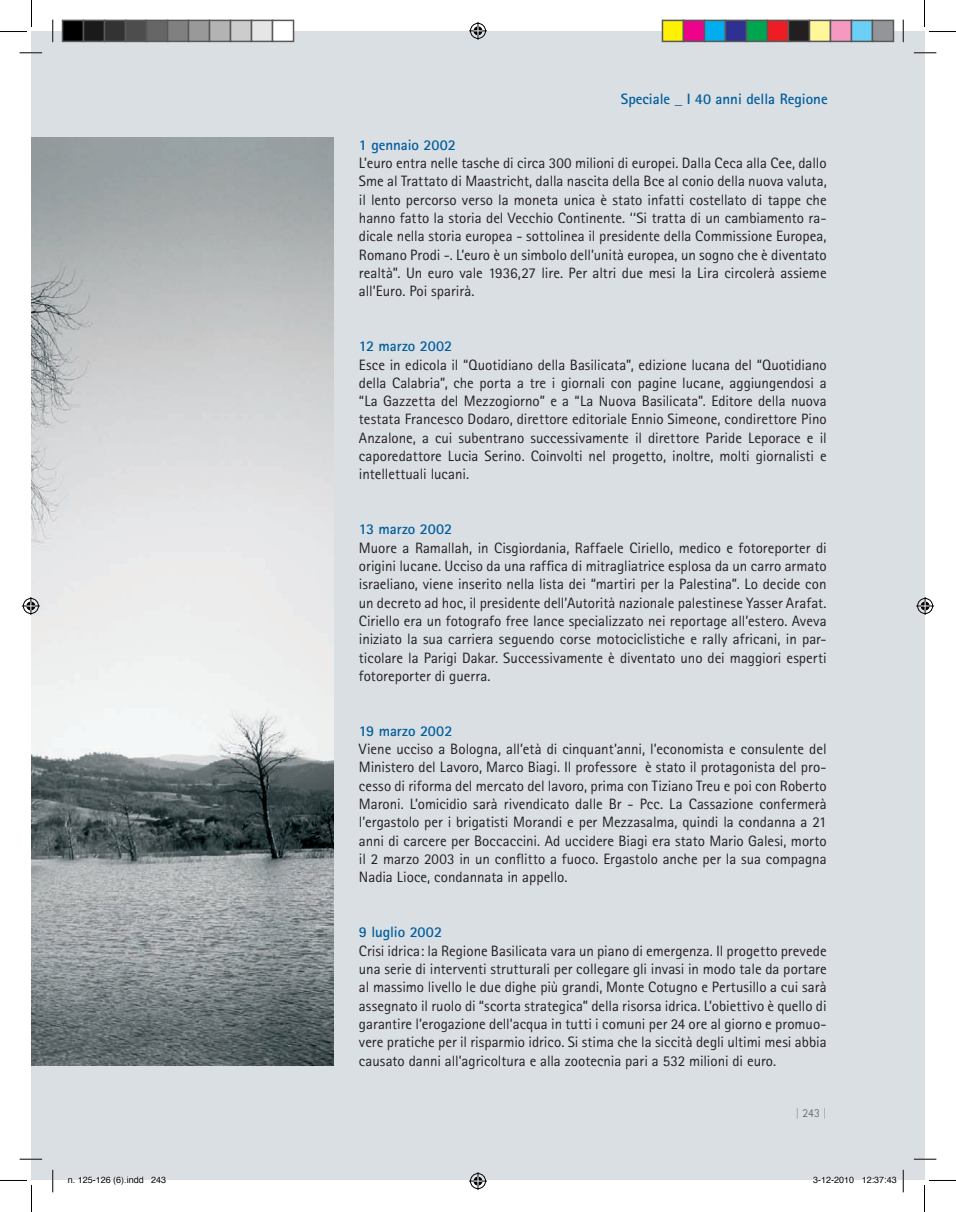
<style>
.page{position:relative;width:956px;height:1212px;background:#fff}
.page>*{position:absolute;margin:0;border:0;box-sizing:border-box;transform-origin:0 0}
.t1{font:15px/18.3px "Rotis Sans Serif";color:#231f20;text-align:justify}
.t2{font:700 15px "Rotis Sans Serif";color:#005d9c}
.t3{font:300 12px "Rotis Sans Serif";color:#57585a}
.t4{font:9px "Helvetica";color:#000}
.s1{color:#8a8c8f}
</style>
<div class="page">
<div style="left:32px;top:32px;width:892px;height:1148px;background:#dadfe4"></div>
<img style="left:32px;top:138px;width:301px;height:927px">
<svg style="left:20px;top:52px;width:22px;height:2px"></svg>
<svg style="left:914px;top:52px;width:22px;height:2px"></svg>
<svg style="left:20px;top:1158px;width:22px;height:1px"></svg>
<svg style="left:914px;top:1158px;width:22px;height:1px"></svg>
<svg style="left:52px;top:20px;width:2px;height:22px"></svg>
<svg style="left:52px;top:1169px;width:2px;height:22px"></svg>
<svg style="left:903px;top:20px;width:1px;height:22px"></svg>
<svg style="left:903px;top:1169px;width:1px;height:22px"></svg>
<svg style="left:0;top:0;width:32px;height:32px"></svg>
<svg style="left:0;top:1179px;width:32px;height:32px"></svg>
<svg style="left:924px;top:0;width:32px;height:32px"></svg>
<svg style="left:924px;top:1179px;width:32px;height:32px"></svg>
<svg style="left:469px;top:22px;width:18px;height:18px"></svg>
<svg style="left:469px;top:1172px;width:18px;height:17px"></svg>
<svg style="left:22px;top:597px;width:18px;height:18px"></svg>
<svg style="left:916px;top:597px;width:18px;height:18px"></svg>
<div style="left:63px;top:20px;width:21px;height:21px;background:#000"></div>
<div style="left:62px;top:20px;width:22px;height:22px;border:2px solid #595959"></div>
<div style="left:84px;top:20px;width:21px;height:21px;background:#1a1a1a"></div>
<div style="left:83px;top:20px;width:22px;height:22px;border:2px solid #595959"></div>
<div style="left:105px;top:20px;width:21px;height:21px;background:#333"></div>
<div style="left:104px;top:20px;width:22px;height:22px;border:2px solid #595959"></div>
<div style="left:126px;top:20px;width:21px;height:21px;background:#4d4d4d"></div>
<div style="left:125px;top:20px;width:22px;height:22px;border:2px solid #595959"></div>
<div style="left:147px;top:20px;width:21px;height:21px;background:#666"></div>
<div style="left:146px;top:20px;width:22px;height:22px;border:2px solid #595959"></div>
<div style="left:168px;top:20px;width:21px;height:21px;background:#808080"></div>
<div style="left:167px;top:20px;width:22px;height:22px;border:2px solid #595959"></div>
<div style="left:189px;top:20px;width:21px;height:21px;background:#999"></div>
<div style="left:188px;top:20px;width:22px;height:22px;border:2px solid #595959"></div>
<div style="left:210px;top:20px;width:21px;height:21px;background:#b3b3b3"></div>
<div style="left:209px;top:20px;width:22px;height:22px;border:2px solid #595959"></div>
<div style="left:231px;top:20px;width:21px;height:21px;background:#ccc"></div>
<div style="left:230px;top:20px;width:22px;height:22px;border:2px solid #595959"></div>
<div style="left:252px;top:20px;width:21px;height:21px;background:#e6e6e6"></div>
<div style="left:251px;top:20px;width:22px;height:22px;border:2px solid #595959"></div>
<div style="left:273px;top:20px;width:21px;height:21px;background:#fff"></div>
<div style="left:272px;top:20px;width:22px;height:22px;border:2px solid #595959"></div>
<div style="left:662px;top:20px;width:21px;height:21px;background:#fff101"></div>
<div style="left:662px;top:20px;width:22px;height:22px;border:2px solid #595959"></div>
<div style="left:683px;top:20px;width:21px;height:21px;background:#ed028c"></div>
<div style="left:683px;top:20px;width:22px;height:22px;border:2px solid #595959"></div>
<div style="left:704px;top:20px;width:21px;height:21px;background:#00aeef"></div>
<div style="left:704px;top:20px;width:22px;height:22px;border:2px solid #595959"></div>
<div style="left:725px;top:20px;width:21px;height:21px;background:#2e3092"></div>
<div style="left:725px;top:20px;width:22px;height:22px;border:2px solid #595959"></div>
<div style="left:746px;top:20px;width:21px;height:21px;background:#00a54f"></div>
<div style="left:746px;top:20px;width:22px;height:22px;border:2px solid #595959"></div>
<div style="left:767px;top:20px;width:21px;height:21px;background:#ee1d23"></div>
<div style="left:767px;top:20px;width:22px;height:22px;border:2px solid #595959"></div>
<div style="left:788px;top:20px;width:21px;height:21px;background:#231f20"></div>
<div style="left:788px;top:20px;width:22px;height:22px;border:2px solid #595959"></div>
<div style="left:809px;top:20px;width:21px;height:21px;background:#fff79a"></div>
<div style="left:809px;top:20px;width:22px;height:22px;border:2px solid #595959"></div>
<div style="left:830px;top:20px;width:21px;height:21px;background:#f499c2"></div>
<div style="left:830px;top:20px;width:22px;height:22px;border:2px solid #595959"></div>
<div style="left:851px;top:20px;width:21px;height:21px;background:#6bcff6"></div>
<div style="left:851px;top:20px;width:22px;height:22px;border:2px solid #595959"></div>
<div style="left:872px;top:20px;width:21px;height:21px;background:#939598"></div>
<div style="left:872px;top:20px;width:22px;height:22px;border:2px solid #595959"></div>
<svg style="left:68px;top:1176px;width:76px;height:4px"></svg>
<svg style="left:151px;top:1176px;width:15px;height:4px"></svg>
<svg style="left:813px;top:1176px;width:41px;height:4px"></svg>
<svg style="left:862px;top:1176px;width:35px;height:4px"></svg>
<p class="t2" style="left:621px;top:89px;width:208px">Speciale _ I 40 anni della Regione</p>
<p class="t2" style="left:359px;top:135px;width:98px">1 gennaio 2002</p>
<p class="t1" style="left:359px;top:154px;width:469px">L’euro entra nelle tasche di circa 300 milioni di europei. Dalla Ceca alla Cee, dallo Sme al Trattato di Maastricht, dalla nascita della Bce al conio della nuova valuta, il lento percorso verso la moneta unica è stato infatti costellato di tappe che hanno fatto la storia del Vecchio Continente. ‘‘Si tratta di un cambiamento ra&shy;dicale nella storia europea - sottolinea il presidente della Commissione Europea, Romano Prodi -. L’euro è un simbolo dell’unità europea, un sogno che è diventato realtà”. Un euro vale 1936,27 lire. Per altri due mesi la Lira circolerà assieme all’Euro. Poi sparirà.</p>
<p class="t2" style="left:359px;top:336px;width:95px">12 marzo 2002</p>
<p class="t1" style="left:359px;top:355px;width:469px">Esce in edicola il “Quotidiano della Basilicata”, edizione lucana del “Quotidiano della Calabria”, che porta a tre i giornali con pagine lucane, aggiungendosi a “La Gazzetta del Mezzogiorno” e a “La Nuova Basilicata”. Editore della nuova testata Francesco Dodaro, direttore editoriale Ennio Simeone, condirettore Pino Anzalone, a cui subentrano successivamente il direttore Paride Leporace e il caporedattore Lucia Serino. Coinvolti nel progetto, inoltre, molti giornalisti e intellettuali lucani.</p>
<p class="t2" style="left:359px;top:519px;width:95px">13 marzo 2002</p>
<p class="t1" style="left:359px;top:538px;width:469px">Muore a Ramallah, in Cisgiordania, Raffaele Ciriello, medico e fotoreporter di origini lucane. Ucciso da una raffica di mitragliatrice esplosa da un carro armato israeliano, viene inserito nella lista dei “martiri per la Palestina”. Lo decide con un decreto ad hoc, il presidente dell’Autorità nazionale palestinese Yasser Arafat.<br>Ciriello era un fotografo free lance specializzato nei reportage all’estero. Aveva iniziato la sua carriera seguendo corse motociclistiche e rally africani, in par&shy;ticolare la Parigi Dakar. Successivamente è diventato uno dei maggiori esperti fotoreporter di guerra.</p>
<p class="t2" style="left:359px;top:721px;width:95px">19 marzo 2002</p>
<p class="t1" style="left:359px;top:739px;width:469px">Viene ucciso a Bologna, all’età di cinquant’anni, l’economista e consulente del Ministero del Lavoro, Marco Biagi. Il professore è stato il protagonista del pro&shy;cesso di riforma del mercato del lavoro, prima con Tiziano Treu e poi con Roberto Maroni. L’omicidio sarà rivendicato dalle Br - Pcc. La Cassazione confermerà l’ergastolo per i brigatisti Morandi e per Mezzasalma, quindi la condanna a 21 anni di carcere per Boccaccini. Ad uccidere Biagi era stato Mario Galesi, morto il 2 marzo 2003 in un conflitto a fuoco. Ergastolo anche per la sua compagna Nadia Lioce, condannata in appello.</p>
<p class="t2" style="left:359px;top:922px;width:85px">9 luglio 2002</p>
<p class="t1" style="left:359px;top:941px;width:469px">Crisi idrica: la Regione Basilicata vara un piano di emergenza. Il progetto prevede una serie di interventi strutturali per collegare gli invasi in modo tale da portare al massimo livello le due dighe più grandi, Monte Cotugno e Pertusillo a cui sarà assegnato il ruolo di “scorta strategica” della risorsa idrica. L’obiettivo è quello di garantire l’erogazione dell’acqua in tutti i comuni per 24 ore al giorno e promuo&shy;vere pratiche per il risparmio idrico. Si stima che la siccità degli ultimi mesi abbia causato danni all’agricoltura e alla zootecnia pari a 532 milioni di euro.</p>
<p class="t3" style="left:796px;top:1105px;width:33px"><span class="s1">|</span> 243 <span class="s1">|</span></p>
<p class="t4" style="left:68px;top:1173px;width:100px">n. 125-126 (6).indd 243</p>
<p class="t4" style="left:813px;top:1173px;width:85px">3-12-2010 12:37:43</p>
</div>
